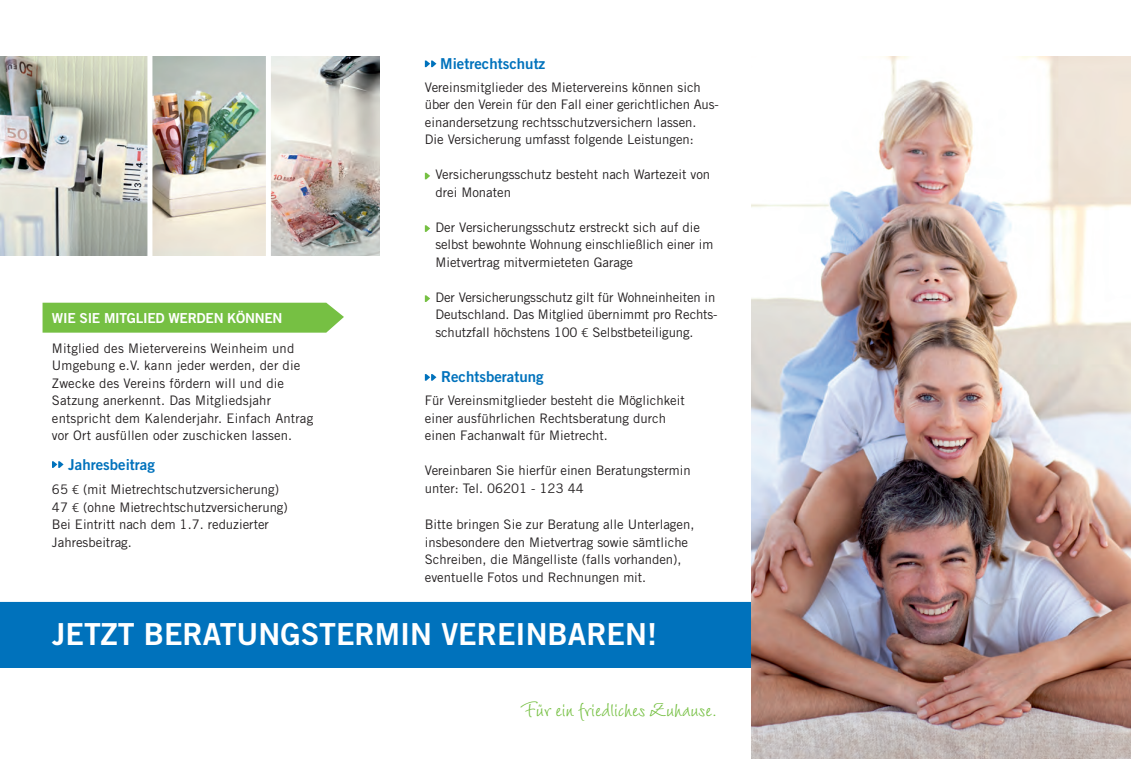
<style>
.page{position:relative;width:1131px;height:759px;background:#fff}
.page>*{position:absolute;margin:0;border:0;box-sizing:border-box;transform-origin:0 0}
.t1{font:30.38px "Trade Gothic Bold Two";color:#fff}
.t2{font:23.88px "LT Wiesbaden Swing";color:#76c043}
.t3{font:15px "Trade Gothic Bold Two";color:#0072bc}
.t4{font:13.75px "Trade Gothic Bold Two";letter-spacing:-.02em;color:#fff}
.t5{font:13.12px/17.5px "Trade Gothic";color:#231f20}
.s1{font-family:"The Sans";font-weight:300}
</style>
<div class="page">
<img style="left:0;top:57px;width:147px;height:198px">
<svg style="left:52px;top:461px;width:12px;height:6px"></svg>
<div style="left:43px;top:302px;width:301px;height:30px;background:#76c043"></div>
<svg style="left:425px;top:60px;width:11px;height:7px"></svg>
<svg style="left:425px;top:173px;width:5px;height:6px"></svg>
<svg style="left:425px;top:225px;width:5px;height:7px"></svg>
<svg style="left:425px;top:295px;width:5px;height:7px"></svg>
<svg style="left:425px;top:374px;width:11px;height:6px"></svg>
<div style="left:0;top:601px;width:751px;height:66px;background:#0072bc"></div>
<img style="left:751px;top:57px;width:379px;height:701px">
<img style="left:152px;top:57px;width:227px;height:198px">
<div style="left:266px;top:48px;width:5px;height:220px;background:#fff"></div>
<p class="t4" style="left:52px;top:309px;width:87px">WIE SIE MIT GLIED</p>
<p class="t4" style="left:168px;top:309px;width:14px">WERDEN</p>
<p class="t4" style="left:227px;top:309px;width:21px">KÖNNEN</p>
<p class="t5" style="left:52px;top:339px;width:263px">Mitglied des Mietervereins Weinheim und<br>U mgebung e.V. kann jeder werden, der die Zwecke des Vereins fördern will und die Satzung anerkennt. Das Mitgliedsjahr entspricht dem Kalenderjahr. E infach Antrag vor Ort ausfüllen oder zuschicken lassen.</p>
<p class="t3" style="left:68px;top:455px;width:88px">Jahresbeitrag</p>
<p class="t5" style="left:52px;top:480px;width:237px">65 <span class="s1">€</span> (mit Mietrechtschutzversicherung)<br>47 <span class="s1">€</span> (ohne Mietrechtschutzversicherung)<br>Bei E intritt nach dem 1.7. reduzierter Jahresbeitrag.</p>
<p class="t3" style="left:440px;top:54px;width:106px">Mietrechtschutz</p>
<p class="t5" style="left:425px;top:78px;width:295px">Vereinsmitglieder des Mietervereins können sich über den Verein für den Fall einer gerichtlichen Aus&shy;einandersetzung rechtsschutzversichern lassen.<br>Die Versicherung umfasst folgende Leistungen:</p>
<p class="t5" style="left:435px;top:166px;width:276px;text-indent:-5px">Versicherungsschutz besteht nach Wartezeit von drei Monaten</p>
<p class="t5" style="left:435px;top:218px;width:279px">Der Versicherungsschutz erstreckt sich auf die selbst bewohnte Wohnung einschließlich einer im<br>Mietvertrag mitvermieteten Garage</p>
<p class="t5" style="left:435px;top:288px;width:283px">Der Versicherungsschutz gilt für Wohneinheiten in<br>Deutschland. Das Mitglied übernimmt pro Rechts&shy;schutzfall höchstens 100 <span class="s1">€</span> Selbstbeteiligung.</p>
<p class="t3" style="left:441px;top:367px;width:104px">Rechtsberatung</p>
<p class="t5" style="left:425px;top:391px;width:261px">Für Vereinsmitglieder besteht die Möglichkeit einer ausführlichen Rechtsberatung durch einen Fachanwalt für Mietrecht.</p>
<p class="t5" style="left:425px;top:461px;width:267px">Vereinbaren Sie hierfür einen Beratungstermin unter: Tel. 06201 - 123 44</p>
<p class="t5" style="left:425px;top:515px;width:271px">B itte bringen Sie zur Beratung alle U nterlagen, insbesondere den Mietvertrag sowie sämtliche Schreiben, die Mängelliste (falls vorhanden), eventuelle Fotos und Rechnungen mit.</p>
<h1 class="t1" style="left:52px;top:615px;width:188px">JETZT BERATUN</h1>
<h1 class="t1" style="left:280px;top:615px;width:196px">GSTERMIN VEREIN</h1>
<h1 class="t1" style="left:547px;top:615px;width:59px">BAREN</h1>
<h1 class="t1" style="left:647px;top:615px;width:12px">!</h1>
<h2 class="t2" style="left:520px;top:693px;width:198px">Für ein friedliches Zuhause.</h2>
</div>
